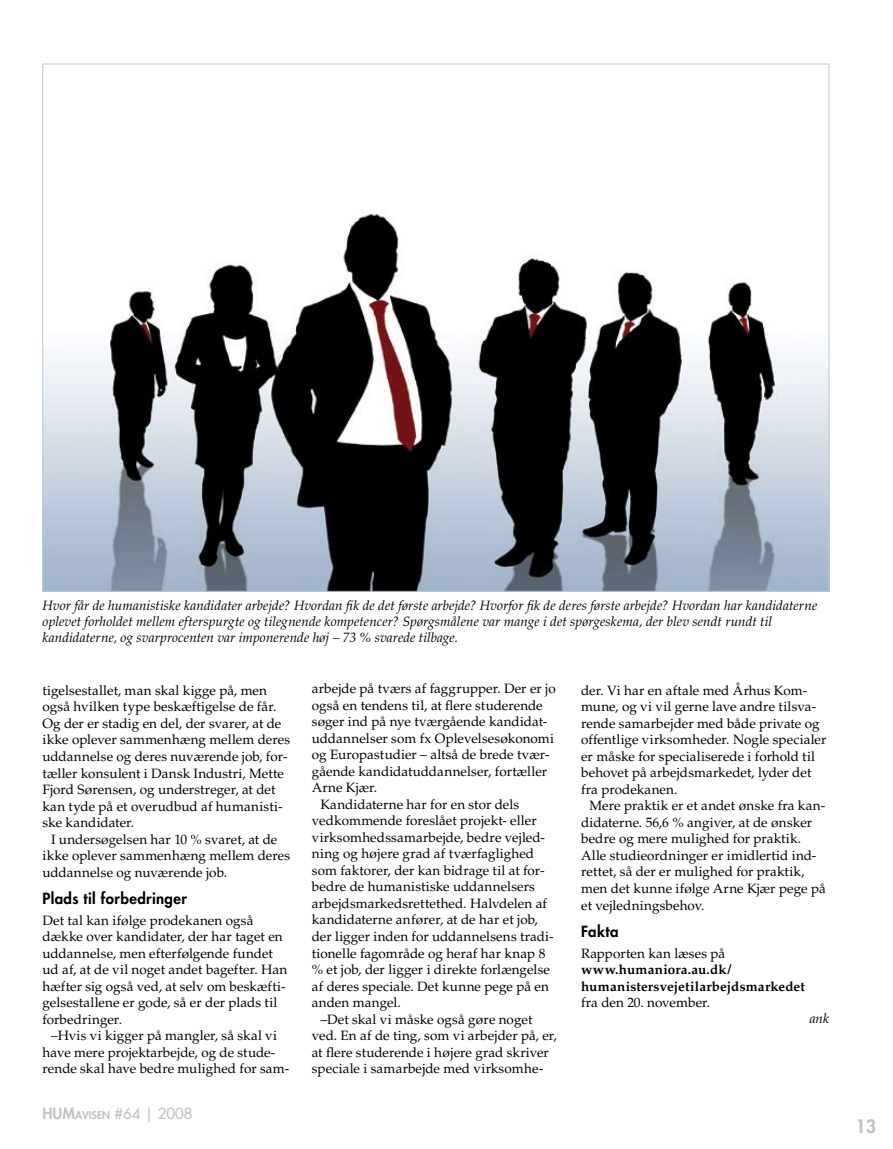
<style>
.page{position:relative;width:893px;height:1149px;background:#fff}
.page>*{position:absolute;margin:0;border:0;box-sizing:border-box;transform-origin:0 0}
.t1{font:800 18px "Futura Std";color:#c3c2c1}
.t2{font:800 15px "Futura Std";letter-spacing:.025em;color:#000}
.t3{font:500 15px "Futura Std";color:#c3c2c1}
.t4{font:13.5px/16.5px "Palatino LT Std";letter-spacing:.005em;color:#000}
.t5{font:italic 13.5px/16.2px "Palatino LT Std";letter-spacing:.005em;color:#000}
.t6{font:700 13.5px/16.5px "Palatino LT Std";letter-spacing:.01em;color:#000}
.t7{font:800 10.5px "Futura Std";color:#c3c2c1}
.s1{font-size:15px}
</style>
<div class="page">
<img style="left:45px;top:214px;width:782px;height:375px">
<p class="t5" style="left:43px;top:597px;width:776px">Hvor får de humanistiske kandidater arbejde? Hvordan fik de det første arbejde? Hvorfor fik de deres første arbejde? Hvordan har kandidaterne oplevet forholdet mellem efterspurgte og tilegnende kompetencer? Spørgsmålene var mange i det spørgeskema, der blev sendt rundt til kandidaterne, og svarprocenten var imponerende høj – 73 % svarede tilbage.</p>
<p class="t4" style="left:43px;top:682px;width:249px">tigelsestallet, man skal kigge på, men også hvilken type beskæftigelse de får.<br>Og der er stadig en del, der svarer, at de ikke oplever sammenhæng mellem deres uddannelse og deres nuværende job, for&shy;tæller konsulent i Dansk Industri, Mette Fjord Sørensen, og understreger, at det kan tyde på et overudbud af humanisti&shy;ske kandidater.</p>
<p class="t4" style="left:43px;top:830px;width:249px;text-indent:9px">I undersøgelsen har 10 % svaret, at de ikke oplever sammenhæng mellem deres uddannelse og nuværende job.</p>
<p class="t2" style="left:43px;top:888px;width:146px">Plads til forbedringer</p>
<p class="t4" style="left:43px;top:911px;width:246px">Det tal kan ifølge prodekanen også dække over kandidater, der har taget en uddannelse, men efterfølgende fundet ud af, at de vil noget andet bagefter. Han hæfter sig også ved, at selv om beskæfti&shy;gelsestallene er gode, så er der plads til forbedringer.</p>
<p class="t4" style="left:43px;top:1027px;width:248px;text-indent:9px">–Hvis vi kigger på mangler, så skal vi have mere projektarbejde, og de stude&shy;rende skal have bedre mulighed for sam-</p>
<p class="t4" style="left:581px;top:682px;width:247px">der. Vi har en aftale med Århus Kom&shy;mune, og vi vil gerne lave andre tilsva&shy;rende samarbejder med både private og offentlige virksomheder. Nogle specialer er måske for specialiserede i forhold til behovet på arbejdsmarkedet, lyder det fra prodekanen.</p>
<p class="t4" style="left:581px;top:797px;width:246px;text-indent:9px">Mere praktik er et andet ønske fra kan&shy;didaterne. 56,6 % angiver, at de ønsker bedre og mere mulighed for praktik.<br>Alle studieordninger er imidlertid ind&shy;rettet, så der er mulighed for praktik, men det kunne ifølge Arne Kjær pege på et vejledningsbehov.</p>
<p class="t2" style="left:581px;top:921px;width:39px">Fakta</p>
<p class="t4" style="left:581px;top:944px;width:146px">Rapporten kan læses på</p>
<p class="t6" style="left:581px;top:961px;width:225px">www.humaniora.au.dk/ humanistersvejetilarbejdsmarkedet</p>
<p class="t4" style="left:581px;top:994px;width:131px">fra den 20. november.</p>
<p class="t5" style="left:810px;top:1010px;width:21px">ank</p>
<p class="t4" style="left:312px;top:680px;width:245px">arbejde på tværs af faggrupper. Der er jo</p>
<p class="t4" style="left:312px;top:697px;width:232px">også en tendens til, at flere studerende</p>
<p class="t4" style="left:312px;top:713px;width:237px">søger ind på nye tværgående kandidat-</p>
<p class="t4" style="left:312px;top:730px;width:244px">uddannelser som fx Oplevelsesøkonomi</p>
<p class="t4" style="left:312px;top:746px;width:239px">og Europastudier – altså de brede tvær-</p>
<p class="t4" style="left:312px;top:763px;width:237px">gående kandidatuddannelser, fortæller</p>
<p class="t4" style="left:312px;top:779px;width:67px">Arne Kjær.</p>
<p class="t4" style="left:320px;top:796px;width:200px">Kandidaterne har for en stor dels</p>
<p class="t4" style="left:312px;top:812px;width:226px">vedkommende foreslået projekt- eller</p>
<p class="t4" style="left:312px;top:829px;width:235px">virksomhedssamarbejde, bedre vejled-</p>
<p class="t4" style="left:312px;top:845px;width:224px">ning og højere grad af tværfaglighed</p>
<p class="t4" style="left:312px;top:862px;width:234px">som faktorer, der kan bidrage til at for-</p>
<p class="t4" style="left:312px;top:878px;width:225px">bedre de humanistiske uddannelsers</p>
<p class="t4" style="left:312px;top:895px;width:237px">arbejdsmarkedsrettethed. Halvdelen af</p>
<p class="t4" style="left:312px;top:911px;width:228px">kandidaterne anfører, at de har et job,</p>
<p class="t4" style="left:312px;top:928px;width:243px">der ligger inden for uddannelsens tradi-</p>
<p class="t4" style="left:312px;top:944px;width:235px">tionelle fagområde og heraf har knap 8</p>
<p class="t4" style="left:312px;top:961px;width:240px">% et job, der ligger i direkte forlængelse</p>
<p class="t4" style="left:312px;top:977px;width:239px">af deres speciale. Det kunne pege på en</p>
<p class="t4" style="left:312px;top:994px;width:91px">anden mangel.</p>
<p class="t4" style="left:320px;top:1010px;width:214px">–Det skal vi måske også gøre noget</p>
<p class="t4" style="left:312px;top:1027px;width:247px">ved. En af de ting, som vi arbejder på, er,</p>
<p class="t4" style="left:312px;top:1043px;width:239px">at flere studerende i højere grad skriver</p>
<p class="t4" style="left:312px;top:1060px;width:233px">speciale i samarbejde med virksomhe-</p>
<p class="t7" style="left:43px;top:1107px;width:40px"><span class="s1">HUM</span>AVISEN</p>
<p class="t3" style="left:114px;top:1103px;width:79px">#64 | 2008</p>
<h1 class="t1" style="left:855px;top:1114px;width:22px">13</h1>
</div>
